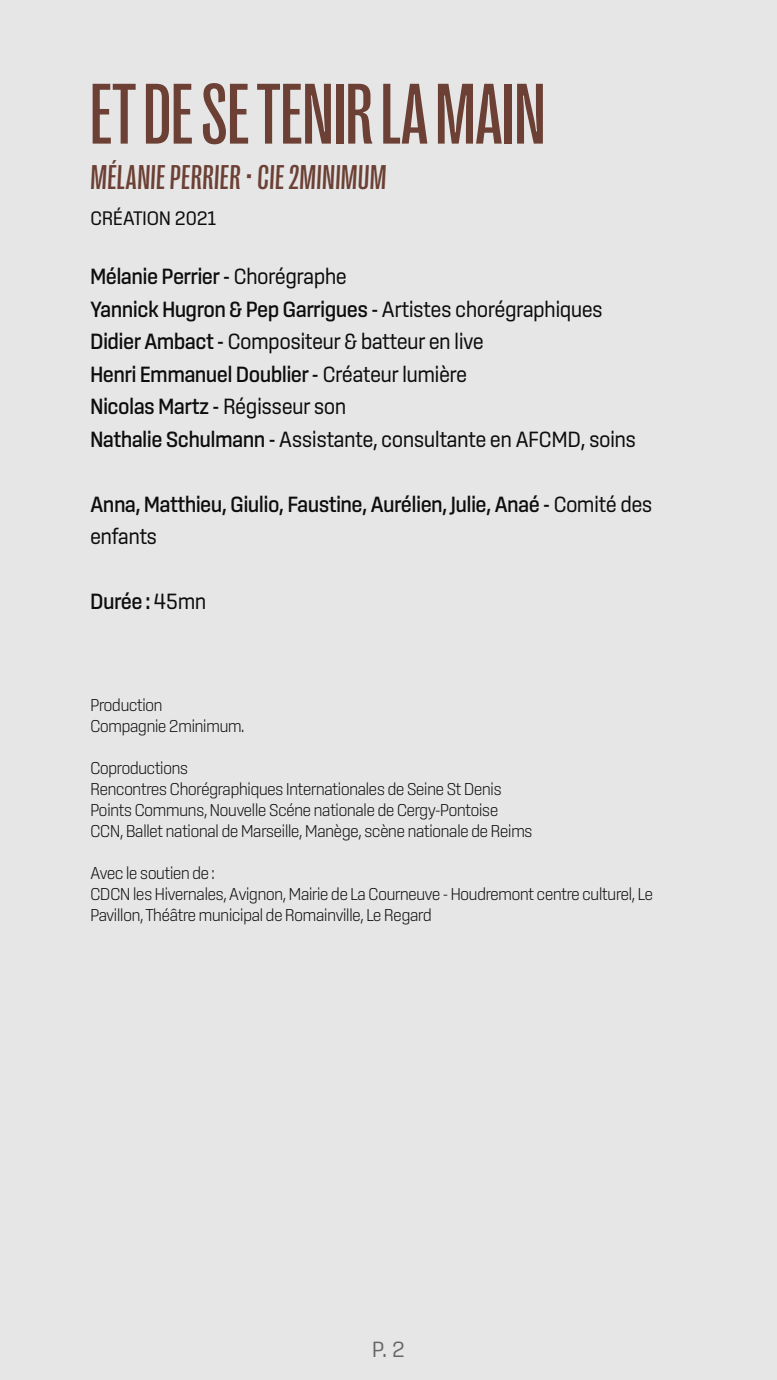
<style>
.page{position:relative;width:777px;height:1380px;background:#fff}
.page>*{position:absolute;margin:0;border:0;box-sizing:border-box;transform-origin:0 0}
.t1{font:500 87.5px "PP Right Grotesk Tight";color:#6c4035}
.t2{font:500 35px "PP Right Grotesk Tight";color:#6c4035}
.t3{font:22.5px/32.5px "Sinter";letter-spacing:-.03em;color:#0d0d0d;scale:.95 1}
.t4{font:500 22.5px/32.5px "Sinter";letter-spacing:-.03em;color:#0d0d0d;scale:.95 1}
.t5{font:300 22.5px "Sinter";color:#666}
.t6{font:20px "Sinter";letter-spacing:-.03em;color:#0d0d0d}
.t7{font:200 17.5px/21px "Sinter";letter-spacing:-.05em;color:#0d0d0d}
.s1{font-weight:500}
.s2{font-weight:400}
</style>
<div class="page">
<div style="left:0;top:0;width:776px;height:1380px;background:#e6e6e6"></div>
<h1 class="t1" style="left:90px;top:70px;width:456px">ET DE SE TENIR LA MAIN</h1>
<h2 class="t2" style="left:90px;top:159px;width:299px">MÉLANIE PERRIER • CIE 2MINIMUM</h2>
<p class="t6" style="left:90px;top:206px;width:128px">CRÉATION 2021</p>
<p class="t3" style="left:90px;top:260px;width:576px"><span class="s1">Mélanie Perrier -</span> Chorégraphe<br><span class="s1">Yannick Hugron &amp; Pep Garrigues -</span> Artistes chorégraphiques <span class="s1">Didier Ambact -</span> Compositeur &amp; batteur en live<br><span class="s1">Henri Emmanuel Doublier -</span> Créateur lumière<br><span class="s1">Nicolas Martz -</span> Régisseur son<br><span class="s1">Nathalie Schulmann -</span> Assistante, consultante en AFCMD, soins</p>
<p class="t4" style="left:90px;top:487px;width:593px">Anna, Matthieu, Giulio, Faustine, Aurélien, Julie, Anaé - <span class="s2">Comité des enfants</span></p>
<p class="t4" style="left:90px;top:585px;width:124px">Durée : <span class="s2">45mn</span></p>
<p class="t7" style="left:90px;top:694px;width:156px">Production<br>Compagnie 2minimum.</p>
<p class="t7" style="left:90px;top:757px;width:444px">Coproductions<br>Rencontres Chorégraphiques Internationales de Seine St Denis Points Communs, Nouvelle Scéne nationale de Cergy-Pontoise CCN, Ballet national de Marseille, Manège, scène nationale de Reims</p>
<p class="t7" style="left:90px;top:862px;width:564px">Avec le soutien de :<br>CDCN les Hivernales, Avignon, Mairie de La Courneuve - Houdremont centre culturel, Le<br>Pavillon, Théâtre municipal de Romainville, Le Regard</p>
<p class="t5" style="left:371px;top:1336px;width:35px">P. 2</p>
</div>
